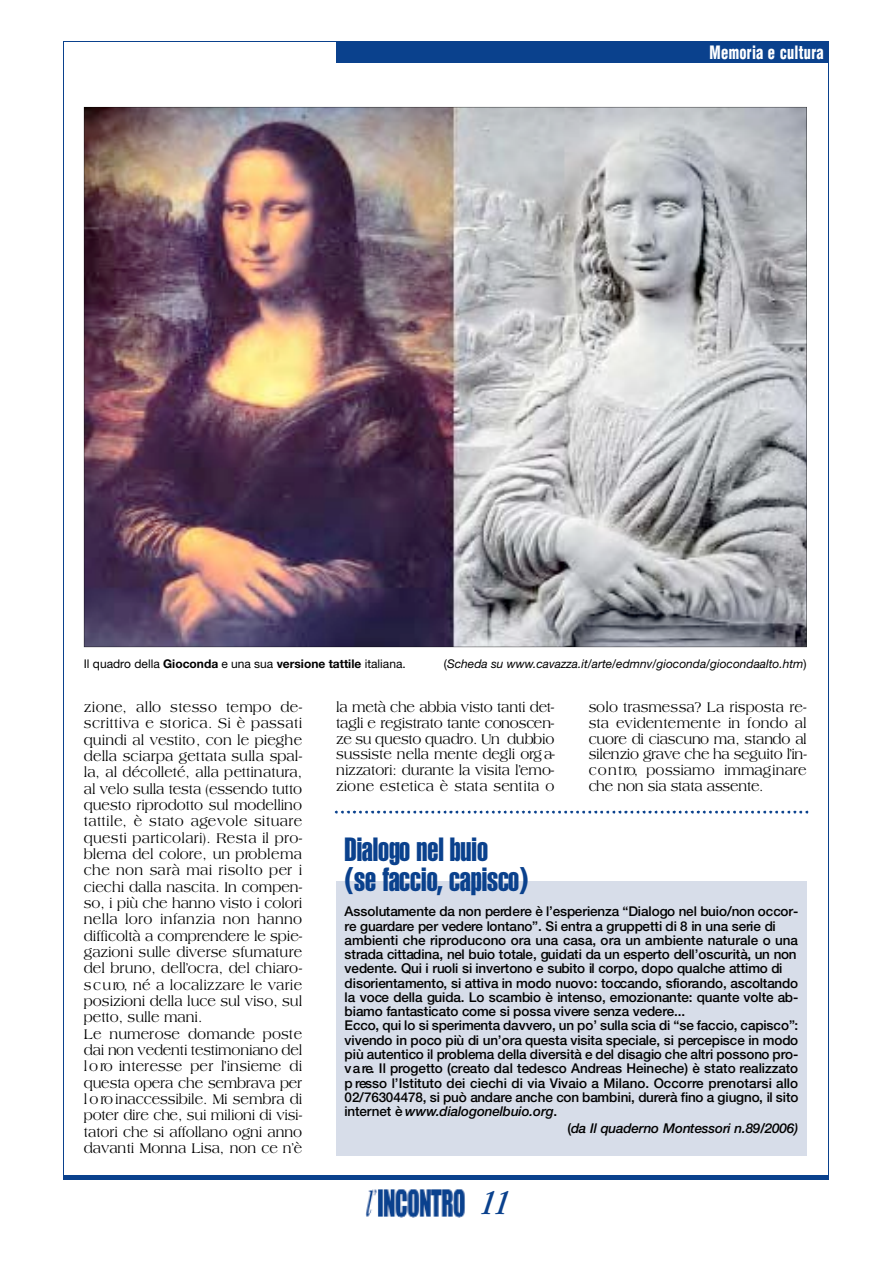
<style>
.page{position:relative;width:893px;height:1276px;background:#fff}
.page>*{position:absolute;margin:0;border:0;box-sizing:border-box;transform-origin:0 0}
.t1{font:italic condensed 36px "Garamond";color:#0a418d}
.t2{font:33px/30.3px "Helvetica Extra Compressed";color:#0a418d}
.t3{font:900 condensed 18px "Helvetica";letter-spacing:.02em;color:#fff;scale:.8 1}
.t4{font:15px/16.4px "Americana";color:#000;text-align:justify;scale:.9 1}
.t5{font:500 13.5px/14.2px "Helvetica Neue";color:#000}
.t6{font:italic 500 13.5px "Helvetica Neue";letter-spacing:-.01em;color:#000}
.t7{font:italic 12px "Helvetica Neue";color:#000}
.t8{font:12px "Helvetica Neue";color:#000}
.s1{font-weight:700}
.s2{font-style:normal}
.s3{font-style:italic}
</style>
<div class="page">
<div style="left:336px;top:41px;width:492px;height:22px;background:#0a418d"></div>
<hr style="left:63px;top:41px;width:765px;height:1px;background:#0a418d">
<hr style="left:828px;top:42px;width:1px;height:1135px;background:#0a418d">
<hr style="left:63px;top:1175px;width:765px;height:4px;background:#0a418d">
<hr style="left:63px;top:42px;width:1px;height:1135px;background:#0a418d">
<img style="left:365px;top:1189px;width:100px;height:29px">
<div style="left:336px;top:881px;width:471px;height:274px;background:#d7dde9"></div>
<img style="left:84px;top:107px;width:723px;height:540px">
<svg style="left:335px;top:810px;width:473px;height:3px"></svg>
<p class="t3" style="left:710px;top:45px;width:144px">Memoria e cultura</p>
<p class="t8" style="left:84px;top:659px;width:323px">Il quadro della <span class="s1">Gioconda</span> e una sua <span class="s1">versione tattile</span> italiana.</p>
<p class="t7" style="left:444px;top:659px;width:364px"><span class="s2">(</span>Scheda su www.cavazza.it/arte/edmnv/gioconda/giocondaalto.htm<span class="s2">)</span></p>
<p class="t4" style="left:336px;top:700px;width:244px;line-height:15.8px">la metà che abbia visto tanti det&shy;tagli e registrato tante conoscen&shy;ze su questo quadro. Un dubbio sussiste nella mente degli org a&shy;nizzatori: durante la visita l’emo&shy;zione estetica è stata sentita o</p>
<p class="t4" style="left:589px;top:700px;width:244px;line-height:15.8px">solo trasmessa? La risposta re&shy;sta evidentemente in fondo al c u o re di ciascuno ma, stando al silenzio grave che ha seguito l’in&shy;c o n t ro, possiamo immaginare che non sia stata assente.</p>
<p class="t4" style="left:84px;top:700px;width:244px;text-align:left">zione, allo stesso tempo de&shy;scrittiva e storica. Si è passati quindi al vestito, con le pieghe della sciarpa gettata sulla spal&shy;la, al décolleté, alla pettinatura, al velo sulla testa (essendo tutto questo riprodotto sul modellino tattile, è stato agevole situare questi particolari). Resta il pro&shy;blema del colore, un pro b le m a che non sarà mai risolto per i ciechi dalla nascita. In compen&shy;so, i più che hanno visto i colori nella loro infanzia non hanno difficoltà a comprendere le spie&shy;gazioni sulle diverse sfumature del bruno, dell’ocra, del chiaro&shy;s c u ro, né a localizzare le varie posizioni della luce sul viso, sul petto, sulle mani.<br>Le numerose domande poste dai non vedenti testimoniano del l o ro interesse per l’insieme di questa opera che sembrava per l o ro inaccessibile. Mi sembra di poter dire che, sui milioni di visi&shy;tatori che si affollano ogni anno davanti Monna Lisa, non ce n’è</p>
<h2 class="t2" style="left:345px;top:836px;width:186px">Dialogo nel buio<br>(se faccio, capisco)</h2>
<p class="t5" style="left:345px;top:906px;width:456px">Assolutamente da non perd e re è l’esperienza “Dialogo nel buio/non occor&shy;re guard a re per vedere lontano”. Si entra a gruppetti di 8 in una serie di ambienti che riproducono ora una casa, ora un ambiente naturale o una strada cittadina, nel buio totale, guidati da un esperto dell’oscurità, un non vedente. Qui i ruoli si invertono e subito il corpo, dopo qualche attimo di disorientamento, si attiva in modo nuovo: toccando, sfiorando, ascoltando la voce della guida. Lo scambio è intenso, emozionante: quante volte ab&shy;biamo fantasticato come si possa vivere senza vedere ...<br>Ecco, qui lo si sperimenta davvero, un po’ sulla scia di “se faccio, capisco”: vivendo in poco più di un’ora questa visita speciale, si percepisce in modo più autentico il problema della diversità e del disagio che altri possono pro&shy;v a re. Il progetto (creato dal tedesco Andreas Heineche) è stato re a liz z a to p resso l’Istituto dei ciechi di via Vivaio a Milano. Occorre prenotarsi allo 02/76304478, si può andare anche con bambini, durerà fino a giugno, il sito in te rnet è <span class="s3">w w w.d ia lo g o n e lb u io .o rg</span>.</p>
<p class="t6" style="left:567px;top:1123px;width:232px"><span class="s2">(</span>da Il quaderno Montessori n.89/2006)</p>
<h1 class="t1" style="left:481px;top:1188px;width:31px">1 1</h1>
</div>
